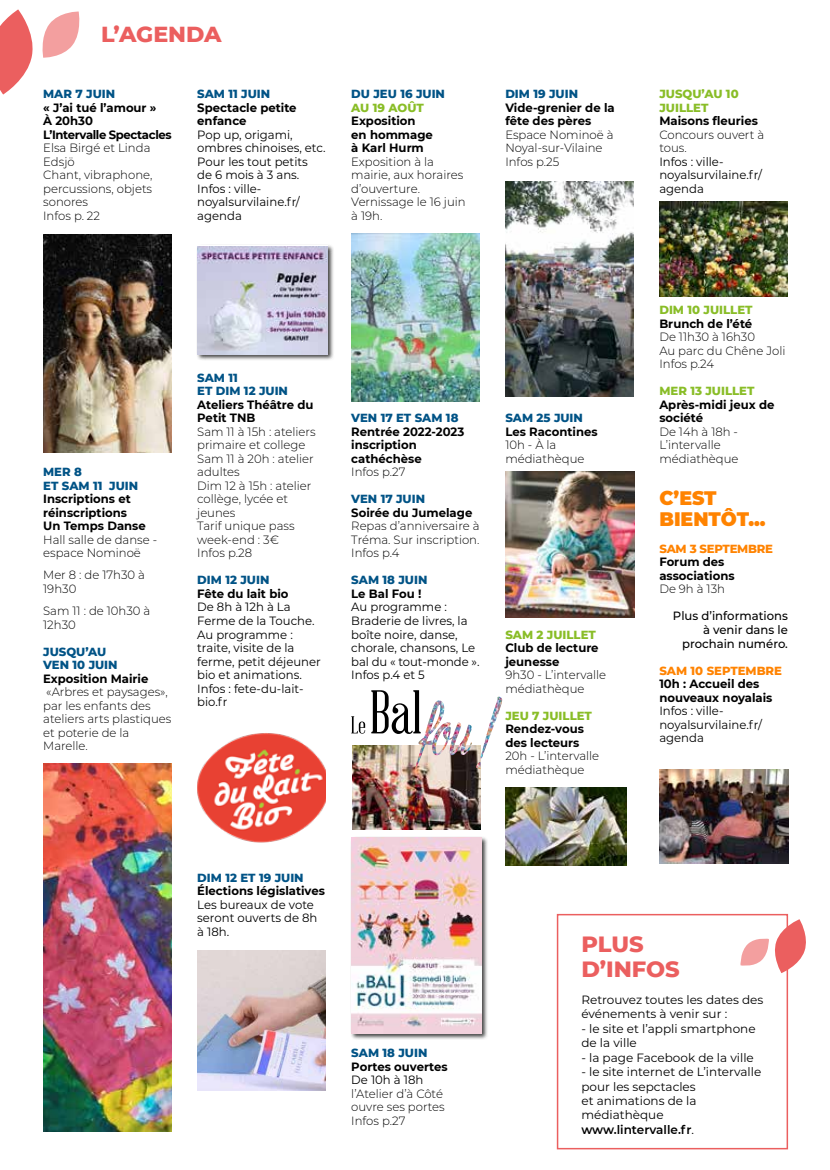
<style>
.page{position:relative;width:830px;height:1170px;background:#fff}
.page>*{position:absolute;margin:0;border:0;box-sizing:border-box;transform-origin:0 0}
.t1{font:800 22.5px/24.8px "Montserrat";color:#eb5f5f}
.t2{font:800 22.2px "Montserrat";color:#eb5f5f}
.t3{font:900 19.5px/21px "Montserrat";color:#ff8300}
.t4{font:300 12px/13.5px "Montserrat";color:#000}
.t5{font:12px/13.5px "Montserrat";color:#000}
.t6{font:700 12px/13.5px "Montserrat";color:#000}
.t7{font:800 12px/13.5px "Montserrat";color:#015386}
.t8{font:800 12px/13.5px "Montserrat";color:#89bd27}
.t9{font:500 12px/13.5px "Montserrat";color:#000;text-align:right}
.t10{font:700 12px/13.5px "Montserrat";letter-spacing:-.03em;color:#000}
.t11{font:800 12px "Montserrat";color:#ff8300}
.t12{font:800 12px "Montserrat";letter-spacing:-.02em;color:#ff8300}
.s1{font-weight:600}
</style>
<div class="page">
<svg style="left:0;top:9px;width:80px;height:85px"></svg>
<img style="left:43px;top:234px;width:129px;height:218px">
<img style="left:43px;top:763px;width:129px;height:367px">
<div style="left:196px;top:244px;width:138px;height:117px;background:#000;opacity:.75"></div>
<img style="left:197px;top:246px;width:130px;height:108px">
<img style="left:197px;top:733px;width:128px;height:110px">
<img style="left:197px;top:950px;width:128px;height:140px">
<img style="left:351px;top:233px;width:128px;height:168px">
<img style="left:352px;top:745px;width:128px;height:84px">
<img style="left:415px;top:700px;width:29px;height:69px">
<img style="left:432px;top:722px;width:17px;height:33px">
<img style="left:449px;top:722px;width:23px;height:33px">
<img style="left:475px;top:696px;width:27px;height:73px">
<svg style="left:351px;top:716px;width:14px;height:17px"></svg>
<svg style="left:371px;top:690px;width:49px;height:44px"></svg>
<div style="left:350px;top:836px;width:138px;height:204px;background:#000;opacity:.75"></div>
<img style="left:351px;top:837px;width:130px;height:196px">
<img style="left:505px;top:182px;width:128px;height:214px">
<img style="left:505px;top:471px;width:128px;height:147px">
<img style="left:505px;top:787px;width:121px;height:78px">
<img style="left:659px;top:202px;width:128px;height:94px">
<img style="left:659px;top:769px;width:128px;height:94px">
<svg style="left:740px;top:919px;width:66px;height:54px"></svg>
<div style="left:556px;top:913px;width:231px;height:236px;border:2px solid #eb5f5f"></div>
<h2 class="t2" style="left:101px;top:18px;width:122px">L’AGENDA</h2>
<p class="t7" style="left:43px;top:86px;width:73px">MAR 7 JUIN</p>
<p class="t10" style="left:43px;top:100px;width:130px">« J’ai tué l’amour »<br>À 20h30<br>L’Intervalle Spectacles</p>
<p class="t4" style="left:43px;top:141px;width:111px">Elsa Birgé et Linda<br>Edsjö<br>Chant, vibraphone, percussions, objets sonores<br>Infos p. 22</p>
<p class="t7" style="left:197px;top:86px;width:74px">SAM 11 JUIN</p>
<p class="t6" style="left:197px;top:100px;width:101px">Spectacle petite enfance</p>
<p class="t5" style="left:197px;top:127px;width:130px">Pop up, origami, ombres chinoises, etc.<br>Pour les tout petits de 6 mois à 3 ans.<br>Infos : ville&shy;noyalsurvilaine.fr/ agenda</p>
<p class="t7" style="left:351px;top:86px;width:95px">DU JEU 16 JUIN</p>
<p class="t8" style="left:351px;top:100px;width:74px">AU 19 AOÛT</p>
<p class="t6" style="left:351px;top:114px;width:83px">Exposition en hommage à Karl Hurm</p>
<p class="t4" style="left:351px;top:154px;width:116px">Exposition à la mairie, aux horaires d’ouverture.<br>Vernissage le 16 juin à 19h.</p>
<p class="t7" style="left:505px;top:86px;width:74px">DIM 19 JUIN</p>
<p class="t6" style="left:505px;top:100px;width:111px">Vide-grenier de la fête des pères</p>
<p class="t4" style="left:505px;top:127px;width:110px">Espace Nominoë à<br>Noyal-sur-Vilaine<br>Infos p.25</p>
<p class="t7" style="left:43px;top:464px;width:96px">MER 8<br>ET SAM 11 JUIN</p>
<p class="t6" style="left:43px;top:492px;width:104px">Inscriptions et réinscriptions<br>Un Temps Danse</p>
<p class="t4" style="left:43px;top:532px;width:115px">Hall salle de danse - espace Nominoë</p>
<p class="t4" style="left:43px;top:568px;width:103px">Mer 8 : de 17h30 à<br>19h30</p>
<p class="t4" style="left:43px;top:603px;width:109px">Sam 11 : de 10h30 à<br>12h30</p>
<p class="t7" style="left:43px;top:643px;width:76px">JUSQU’AU<br>VEN 10 JUIN</p>
<p class="t6" style="left:43px;top:671px;width:107px">Exposition Mairie</p>
<p class="t4" style="left:43px;top:684px;width:130px">«Arbres et paysages», par les enfants des ateliers arts plastiques et poterie de la<br>Marelle.</p>
<p class="t7" style="left:197px;top:370px;width:92px">SAM 11<br>ET DIM 12 JUIN</p>
<p class="t6" style="left:197px;top:397px;width:118px">Ateliers Théâtre du<br>Petit TNB</p>
<p class="t4" style="left:197px;top:424px;width:120px">Sam 11 à 15h : ateliers primaire et college<br>Sam 11 à 20h : atelier adultes<br>Dim 12 à 15h : atelier collège, lycée et jeunes<br>Tarif unique pass week-end : 3€<br>Infos p.28</p>
<p class="t7" style="left:197px;top:572px;width:74px">DIM 12 JUIN</p>
<p class="t6" style="left:197px;top:586px;width:93px">Fête du lait bio</p>
<p class="t5" style="left:197px;top:600px;width:125px">De 8h à 12h à La<br>Ferme de la Touche.<br>Au programme : traite, visite de la ferme, petit déjeuner bio et animations.<br>Infos : fete-du-lait&shy;bio.fr</p>
<p class="t7" style="left:351px;top:410px;width:109px">VEN 17 ET SAM 18</p>
<p class="t6" style="left:351px;top:424px;width:115px">Rentrée 2022-2023 inscription cathéchèse</p>
<p class="t4" style="left:351px;top:465px;width:56px">Infos p.27</p>
<p class="t7" style="left:351px;top:491px;width:75px">VEN 17 JUIN</p>
<p class="t6" style="left:351px;top:505px;width:122px">Soirée du Jumelage</p>
<p class="t4" style="left:351px;top:519px;width:130px;text-align:justify">Repas d’anniversaire à Tréma. Sur inscription.<br>Infos p.4</p>
<p class="t7" style="left:351px;top:572px;width:78px">SAM 18 JUIN</p>
<p class="t6" style="left:351px;top:586px;width:72px">Le Bal Fou !</p>
<p class="t5" style="left:351px;top:600px;width:130px">Au programme :<br>Braderie de livres, la boîte noire, danse, chorale, chansons, Le bal du « tout-monde ».<br>Infos p.4 et 5</p>
<p class="t7" style="left:505px;top:410px;width:79px">SAM 25 JUIN</p>
<p class="t6" style="left:505px;top:424px;width:94px">Les Racontines</p>
<p class="t4" style="left:505px;top:438px;width:81px">10h - À la médiathèque</p>
<p class="t8" style="left:505px;top:626px;width:92px">SAM 2 JUILLET</p>
<p class="t6" style="left:505px;top:640px;width:95px">Club de lecture jeunesse</p>
<p class="t4" style="left:505px;top:667px;width:102px">9h30 - L’intervalle médiathèque</p>
<p class="t8" style="left:505px;top:707px;width:88px">JEU 7 JUILLET</p>
<p class="t6" style="left:505px;top:721px;width:80px">Rendez-vous des lecteurs</p>
<p class="t4" style="left:505px;top:748px;width:95px">20h - L’intervalle médiathèque</p>
<p class="t8" style="left:659px;top:86px;width:81px">JUSQU’AU 10<br>JUILLET</p>
<p class="t6" style="left:659px;top:114px;width:100px">Maisons fleuries</p>
<p class="t4" style="left:659px;top:127px;width:106px">Concours ouvert à tous.</p>
<p class="t5" style="left:659px;top:154px;width:104px">Infos : ville&shy;noyalsurvilaine.fr/ agenda</p>
<p class="t8" style="left:659px;top:302px;width:95px">DIM 10 JUILLET</p>
<p class="t6" style="left:659px;top:316px;width:94px">Brunch de l’été</p>
<p class="t4" style="left:659px;top:330px;width:127px">De 11h30 à 16h30<br>Au parc du Chêne Joli<br>Infos p.24</p>
<p class="t8" style="left:659px;top:383px;width:97px">MER 13 JUILLET</p>
<p class="t6" style="left:659px;top:397px;width:116px">Après-midi jeux de société</p>
<p class="t4" style="left:659px;top:424px;width:81px">De 14h à 18h -<br>L’intervalle médiathèque</p>
<h3 class="t3" style="left:659px;top:486px;width:108px">C’EST<br>BIENTÔT...</h3>
<p class="t12" style="left:659px;top:540px;width:115px">SAM 3 SEPTEMBRE</p>
<p class="t6" style="left:659px;top:555px;width:77px">Forum des associations</p>
<p class="t4" style="left:659px;top:582px;width:67px">De 9h à 13h</p>
<p class="t9" style="left:672px;top:609px;width:116px">Plus d’informations à venir dans le prochain numéro.</p>
<p class="t11" style="left:659px;top:661px;width:124px">SAM 10 SEPTEMBRE</p>
<p class="t6" style="left:659px;top:676px;width:114px">10h : Accueil des nouveaux noyalais</p>
<p class="t5" style="left:659px;top:703px;width:104px">Infos : ville&shy;noyalsurvilaine.fr/ agenda</p>
<p class="t7" style="left:197px;top:869px;width:108px">DIM 12 ET 19 JUIN</p>
<p class="t6" style="left:197px;top:883px;width:129px">Élections législatives</p>
<p class="t5" style="left:197px;top:897px;width:122px">Les bureaux de vote seront ouverts de 8h à 18h.</p>
<p class="t7" style="left:351px;top:1045px;width:78px">SAM 18 JUIN</p>
<p class="t6" style="left:351px;top:1059px;width:98px">Portes ouvertes</p>
<p class="t5" style="left:351px;top:1072px;width:73px">De 10h à 18h</p>
<p class="t4" style="left:351px;top:1086px;width:95px">l’Atelier d’à Côté ouvre ses portes<br>Infos p.27</p>
<h1 class="t1" style="left:581px;top:930px;width:100px">PLUS<br>D’INFOS</h1>
<p class="t5" style="left:581px;top:992px;width:183px;line-height:14.4px">Retrouvez toutes les dates des événements à venir sur :</p>
<p class="t5" style="left:581px;top:1020px;width:176px;line-height:14.4px">- le site et l’appli smartphone de la ville</p>
<p class="t5" style="left:581px;top:1050px;width:174px">- la page Facebook de la ville</p>
<p class="t5" style="left:581px;top:1064px;width:181px;line-height:14.4px">- le site internet de L’intervalle pour les sepctacles<br>et animations de la médiathèque <span class="s1">www.lintervalle.fr</span>.</p>
</div>
